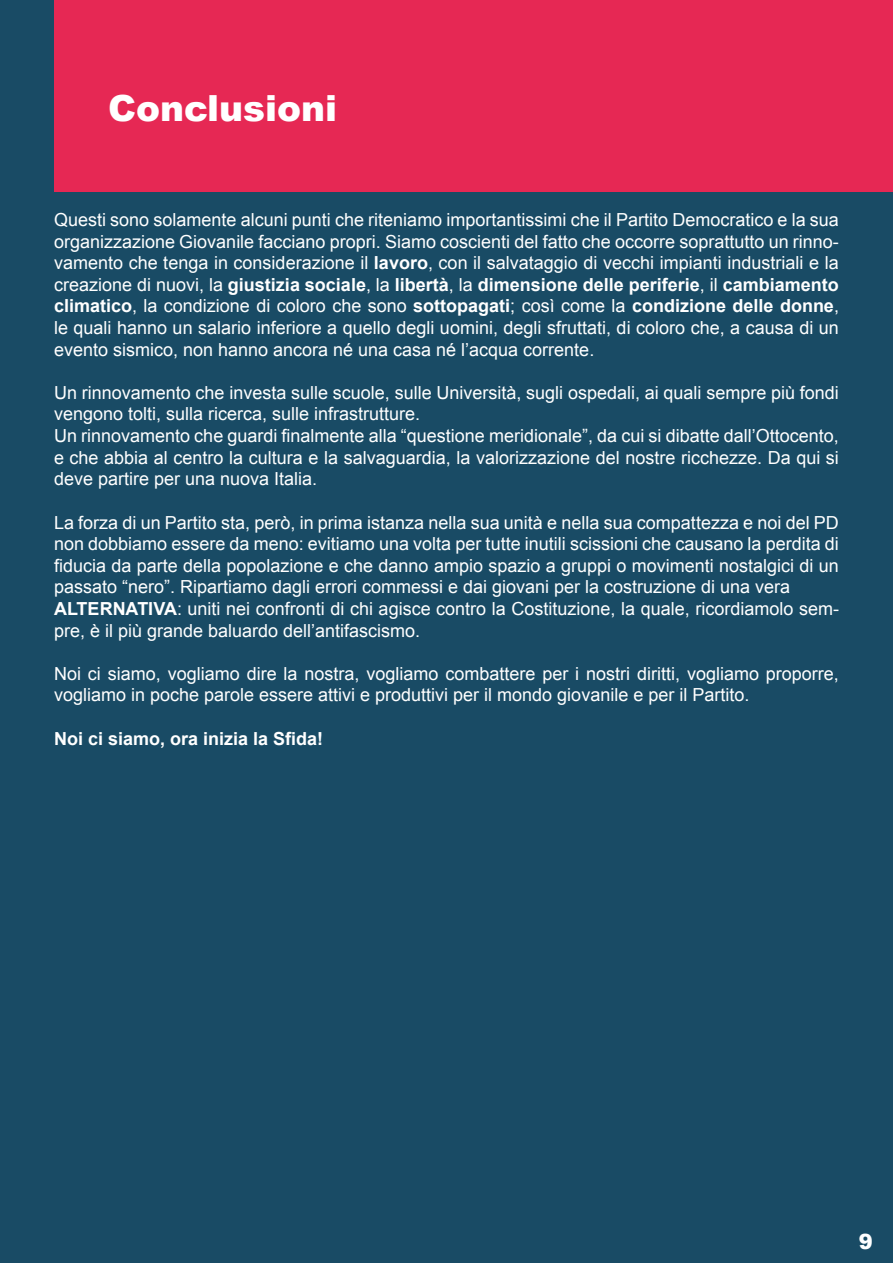
<style>
.page{position:relative;width:893px;height:1263px;background:#194b65}
.page>*{position:absolute;margin:0;border:0;box-sizing:border-box;transform-origin:0 0}
.t1{font:900 36px "Arial";color:#fff}
.t2{font:900 21px "Arial";color:#fff}
.t3{font:18px/21.6px "Arial";color:#fff}
.t4{font:700 18px "Arial";color:#fff}
.s1{font-weight:700}
</style>
<div class="page">
<div style="left:54px;top:0;width:839px;height:191px;background:#e62854"></div>
<h1 class="t1" style="left:108px;top:82px;width:231px">Conclusioni</h1>
<p class="t3" style="left:54px;top:209px;width:786px;text-align:justify">Questi sono solamente alcuni punti che riteniamo importantissimi che il Partito Democratico e la sua organizzazione Giovanile facciano propri. Siamo coscienti del fatto che occorre soprattutto un rinno&shy;vamento che tenga in considerazione il <span class="s1">lavoro</span>, con il salvataggio di vecchi impianti industriali e la creazione di nuovi, la <span class="s1">giustizia sociale</span>, la <span class="s1">libertà</span>, la <span class="s1">dimensione delle periferie</span>, il <span class="s1">cambiamento climatico</span>, la condizione di coloro che sono <span class="s1">sottopagati</span>; così come la <span class="s1">condizione delle donne</span>, le quali hanno un salario inferiore a quello degli uomini, degli sfruttati, di coloro che, a causa di un evento sismico, non hanno ancora né una casa né l’acqua corrente.</p>
<p class="t3" style="left:54px;top:382px;width:786px">Un rinnovamento che investa sulle scuole, sulle Università, sugli ospedali, ai quali sempre più fondi vengono tolti, sulla ricerca, sulle infrastrutture.<br>Un rinnovamento che guardi finalmente alla “questione meridionale”, da cui si dibatte dall’Ottocento, e che abbia al centro la cultura e la salvaguardia, la valorizzazione del nostre ricchezze. Da qui si deve partire per una nuova Italia.</p>
<p class="t3" style="left:54px;top:512px;width:786px">La forza di un Partito sta, però, in prima istanza nella sua unità e nella sua compattezza e noi del PD non dobbiamo essere da meno: evitiamo una volta per tutte inutili scissioni che causano la perdita di fiducia da parte della popolazione e che danno ampio spazio a gruppi o movimenti nostalgici di un passato “nero”. Ripartiamo dagli errori commessi e dai giovani per la costruzione di una vera <span class="s1">ALTERNATIVA</span>: uniti nei confronti di chi agisce contro la Costituzione, la quale, ricordiamolo sem&shy;pre, è il più grande baluardo dell’antifascismo.</p>
<p class="t3" style="left:54px;top:663px;width:786px">Noi ci siamo, vogliamo dire la nostra, vogliamo combattere per i nostri diritti, vogliamo proporre, vogliamo in poche parole essere attivi e produttivi per il mondo giovanile e per il Partito.</p>
<p class="t4" style="left:54px;top:726px;width:271px">Noi ci siamo, ora inizia la Sfida!</p>
<p class="t2" style="left:859px;top:1226px;width:16px">9</p>
</div>
